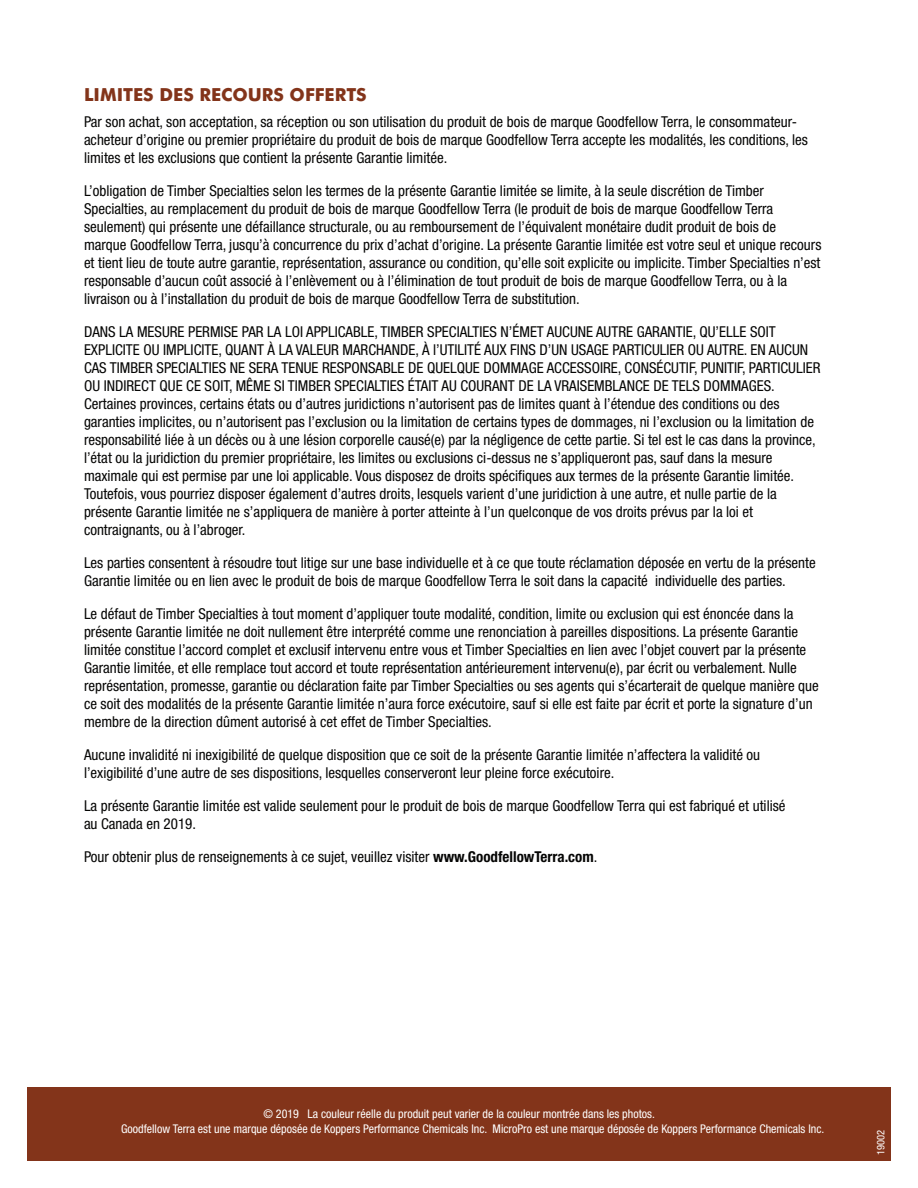
<style>
.page{position:relative;width:918px;height:1188px;background:#fff}
.page>*{position:absolute;margin:0;border:0;box-sizing:border-box;transform-origin:0 0}
.t1{font:700 18px "Futura BT";color:#83341a}
.t2{font:condensed 15px/18px "Helvetica Neue";color:#050504}
.t3{font:condensed 12px/14.4px "Helvetica Neue";color:#fff}
.t4{font:condensed 10.5px "Helvetica Neue";color:#fff}
.s1{font-weight:700}
</style>
<div class="page">
<div style="left:27px;top:1088px;width:864px;height:73px;background:#83341a"></div>
<p class="t1" style="left:84px;top:87px;width:284px">LIMITES DES RECOURS OFFERTS</p>
<p class="t2" style="left:84px;top:114px;width:726px">Par son achat, son acceptation, sa réception ou son utilisation du produit de bois de marque Goodfellow Terra, le consommateur&shy;acheteur d’origine ou premier propriétaire du produit de bois de marque Goodfellow Terra accepte les modalités, les conditions, les limites et les exclusions que contient la présente Garantie limitée.</p>
<p class="t2" style="left:84px;top:183px;width:739px">L’obligation de Timber Specialties selon les termes de la présente Garantie limitée se limite, à la seule discrétion de Timber Specialties, au remplacement du produit de bois de marque Goodfellow Terra (le produit de bois de marque Goodfellow Terra seulement) qui présente une défaillance structurale, ou au remboursement de l’équivalent monétaire dudit produit de bois de marque Goodfellow Terra, jusqu’à concurrence du prix d’achat d’origine. La présente Garantie limitée est votre seul et unique recours et tient lieu de toute autre garantie, représentation, assurance ou condition, qu’elle soit explicite ou implicite. Timber Specialties n’est responsable d’aucun coût associé à l’enlèvement ou à l’élimination de tout produit de bois de marque Goodfellow Terra, ou à la livraison ou à l’installation du produit de bois de marque Goodfellow Terra de substitution.</p>
<p class="t2" style="left:84px;top:324px;width:738px">DANS LA MESURE PERMISE PAR LA LOI APPLICABLE, TIMBER SPECIALTIES N’ÉMET AUCUNE AUTRE GARANTIE, QU’ELLE SOIT EXPLICITE OU IMPLICITE, QUANT À LA VALEUR MARCHANDE, À l’UTILITÉ AUX FINS D’UN USAGE PARTICULIER OU AUTRE. EN AUCUN CAS TIMBER SPECIALTIES NE SERA TENUE RESPONSABLE DE QUELQUE DOMMAGE ACCESSOIRE, CONSÉCUTIF, PUNITIF, PARTICULIER OU INDIRECT QUE CE SOIT, MÊME SI TIMBER SPECIALTIES ÉTAIT AU COURANT DE LA VRAISEMBLANCE DE TELS DOMMAGES.<br>Certaines provinces, certains états ou d’autres juridictions n’autorisent pas de limites quant à l’étendue des conditions ou des garanties implicites, ou n’autorisent pas l’exclusion ou la limitation de certains types de dommages, ni l’exclusion ou la limitation de responsabilité liée à un décès ou à une lésion corporelle causé(e) par la négligence de cette partie. Si tel est le cas dans la province, l’état ou la juridiction du premier propriétaire, les limites ou exclusions ci-dessus ne s’appliqueront pas, sauf dans la mesure maximale qui est permise par une loi applicable. Vous disposez de droits spécifiques aux termes de la présente Garantie limitée.<br>Toutefois, vous pourriez disposer également d’autres droits, lesquels varient d’une juridiction à une autre, et nulle partie de la présente Garantie limitée ne s’appliquera de manière à porter atteinte à l’un quelconque de vos droits prévus par la loi et contraignants, ou à l’abroger.</p>
<p class="t2" style="left:84px;top:555px;width:733px">Les parties consentent à résoudre tout litige sur une base individuelle et à ce que toute réclamation déposée en vertu de la présente<br>Garantie limitée ou en lien avec le produit de bois de marque Goodfellow Terra le soit dans la capacité individuelle des parties.</p>
<p class="t2" style="left:84px;top:606px;width:736px">Le défaut de Timber Specialties à tout moment d’appliquer toute modalité, condition, limite ou exclusion qui est énoncée dans la présente Garantie limitée ne doit nullement être interprété comme une renonciation à pareilles dispositions. La présente Garantie limitée constitue l’accord complet et exclusif intervenu entre vous et Timber Specialties en lien avec l’objet couvert par la présente Garantie limitée, et elle remplace tout accord et toute représentation antérieurement intervenu(e), par écrit ou verbalement. Nulle représentation, promesse, garantie ou déclaration faite par Timber Specialties ou ses agents qui s’écarterait de quelque manière que ce soit des modalités de la présente Garantie limitée n’aura force exécutoire, sauf si elle est faite par écrit et porte la signature d’un membre de la direction dûment autorisé à cet effet de Timber Specialties.</p>
<p class="t2" style="left:84px;top:747px;width:678px">Aucune invalidité ni inexigibilité de quelque disposition que ce soit de la présente Garantie limitée n’affectera la validité ou l’exigibilité d’une autre de ses dispositions, lesquelles conserveront leur pleine force exécutoire.</p>
<p class="t2" style="left:84px;top:798px;width:703px">La présente Garantie limitée est valide seulement pour le produit de bois de marque Goodfellow Terra qui est fabriqué et utilisé au Canada en 2019.</p>
<p class="t2" style="left:84px;top:849px;width:515px">Pour obtenir plus de renseignements à ce sujet, veuillez visiter <span class="s1">www.GoodfellowTerra.com</span>.</p>
<p class="t3" style="left:121px;top:1108px;width:705px;text-indent:142px">© 2019 La couleur réelle du produit peut varier de la couleur montrée dans les photos.<br>Goodfellow Terra est une marque déposée de Koppers Performance Chemicals Inc. MicroPro est une marque déposée de Koppers Performance Chemicals Inc.</p>
<p class="t4" style="left:877px;top:1155px;width:27px;rotate:-90deg">19002</p>
</div>
